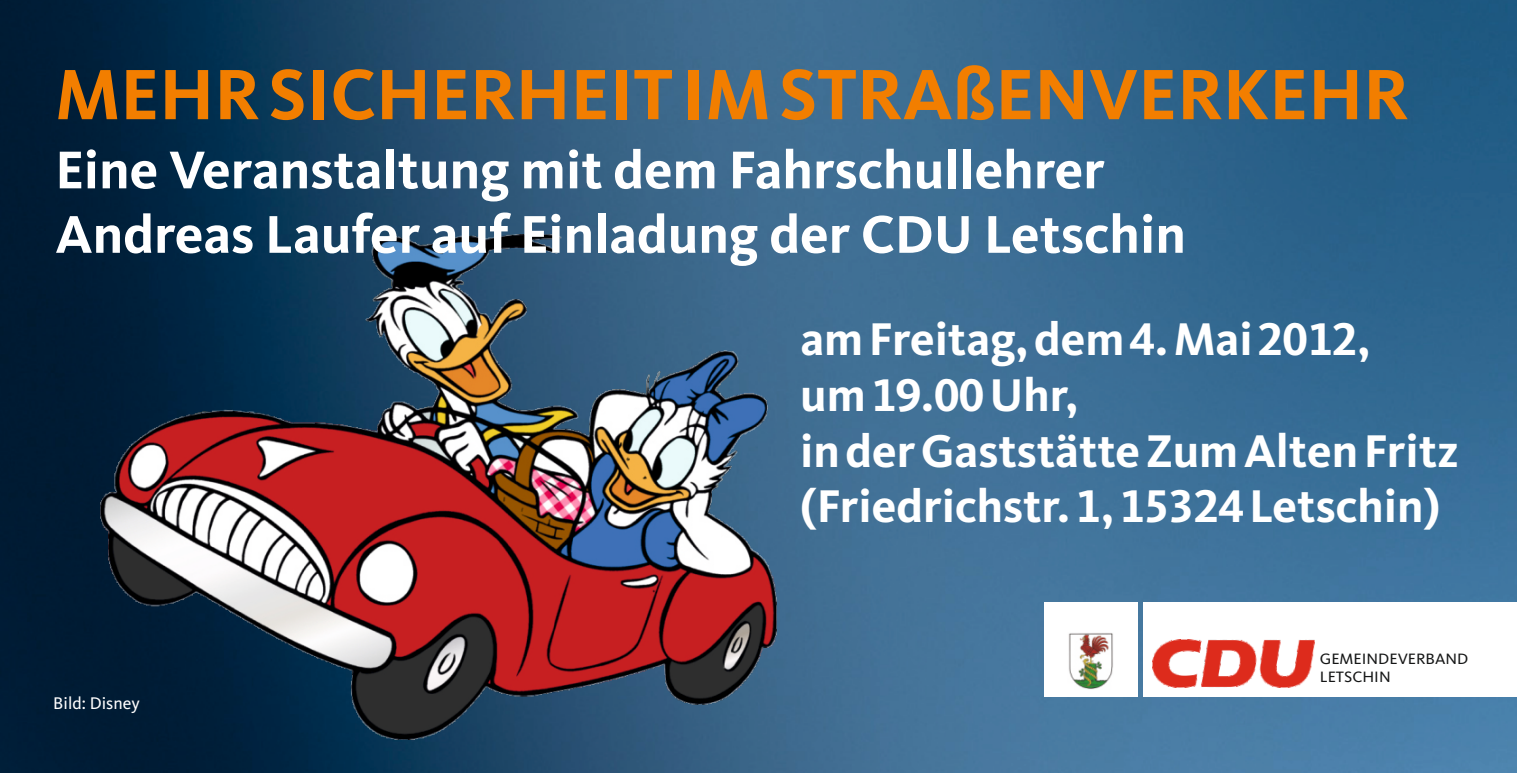
<style>
.page{position:relative;width:1517px;height:773px;background:#fff}
.page>*{position:absolute;margin:0;border:0;box-sizing:border-box;transform-origin:0 0}
.t1{font:700 73.75px "CDU Kievit Tab";color:#f27e00}
.t2{font:700 55px/64.5px "CDU Kievit Tab";color:#fff}
.t3{font:700 47.5px/55.5px "CDU Kievit Tab";color:#fff}
.t4{font:17.5px "CDU Kievit Tab";color:#fff}
.t5{font:15.5px/18px "CDU Kievit Tab";color:#151616;scale:1.05 1}
</style>
<div class="page">
<img style="left:0;top:0;width:1517px;height:772px">
<div style="left:1143px;top:602px;width:374px;height:94px;background:#fff"></div>
<div style="left:1044px;top:602px;width:94px;height:94px;background:#fff"></div>
<img style="left:1152px;top:639px;width:162px;height:48px">
<img style="left:1068px;top:633px;width:45px;height:56px">
<img style="left:100px;top:234px;width:676px;height:505px">
<h1 class="t1" style="left:55px;top:67px;width:1355px">MEHR SICHERHEIT IM STRAßENVERKEHR</h1>
<p class="t2" style="left:55px;top:143px;width:1132px">Eine Veranstaltung mit dem Fahrschullehrer<br>Andreas Laufer auf Einladung der CDU Letschin</p>
<p class="t3" style="left:800px;top:316px;width:660px">am Freitag, dem 4. Mai 2012,<br>um 19.00 Uhr,<br>in der Gaststätte Zum Alten Fritz (Friedrichstr. 1, 15324 Letschin)</p>
<p class="t4" style="left:53px;top:696px;width:88px">Bild: Disney</p>
<p class="t5" style="left:1319px;top:651px;width:143px">GEMEINDEVERBAND<br>LETSCHIN</p>
</div>
